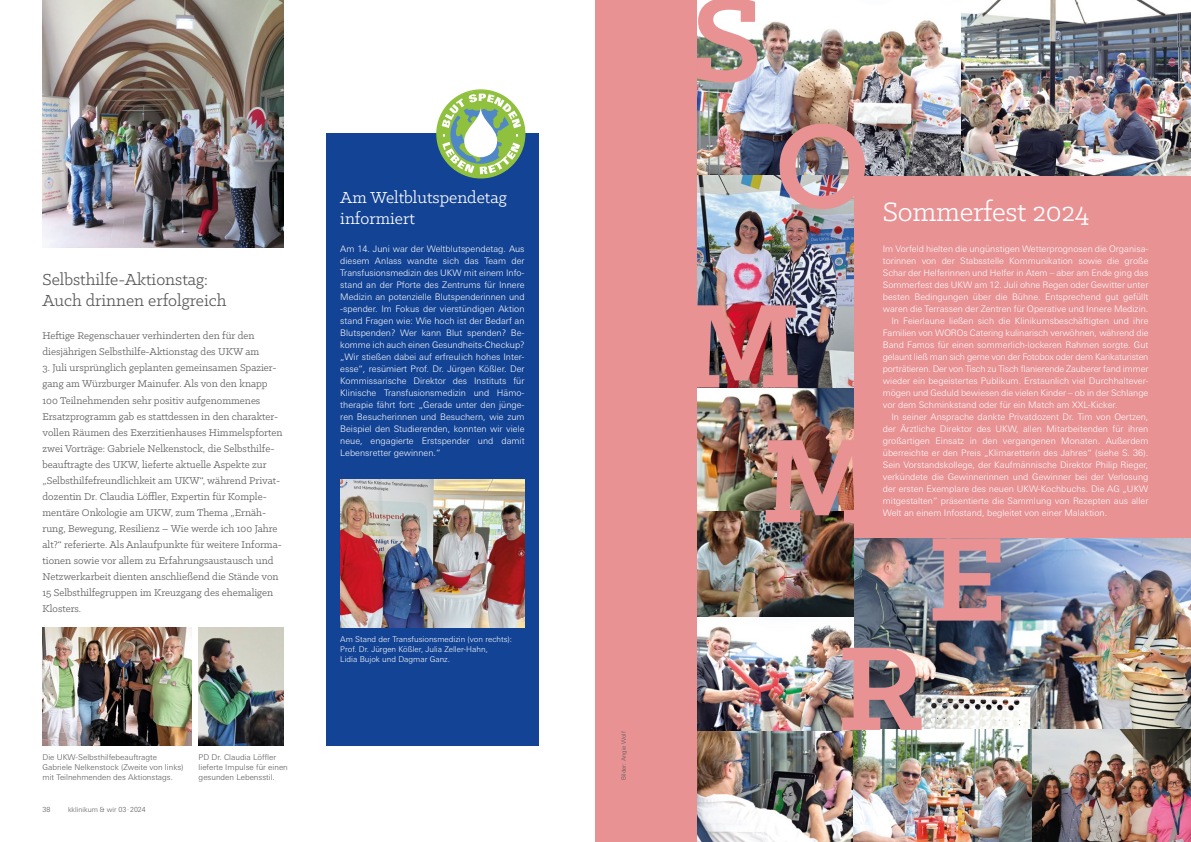
<style>
.page{position:relative;width:1191px;height:842px;background:#fff}
.page>*{position:absolute;margin:0;border:0;box-sizing:border-box;transform-origin:0 0}
.t1{font:700 135px/180px "Klinic Slab";color:#e89294}
.t2{font:30px "Klinic Slab";letter-spacing:-.01em;color:#fff}
.t3{font:18px/21px "Klinic Slab";color:#575756}
.t4{font:18px/21px "Klinic Slab";color:#fff}
.t5{font:11px/16px "Klinic Slab";color:#575756}
.t6{font:300 9px/12px "Univers Next Pro";color:#fff;text-align:justify}
.t7{font:300 9px "Univers Next Pro";letter-spacing:-.02em;color:#fff}
.t8{font:300 8px/10px "Univers Next Pro";color:#575756}
.t9{font:300 8px/10px "Univers Next Pro";color:#fff}
.t10{font:300 7px "Univers Next Pro";color:#575756}
.t11{font:300 6px "Univers Next Pro";color:#575756}
</style>
<div class="page">
<div style="left:595px;top:0;width:596px;height:842px;background:#e89294"></div>
<div style="left:326px;top:133px;width:213px;height:613px;background:#134395"></div>
<img style="left:340px;top:480px;width:185px;height:147px">
<img style="left:43px;top:0;width:240px;height:247px">
<img style="left:43px;top:627px;width:149px;height:119px">
<img style="left:198px;top:627px;width:85px;height:119px">
<svg style="left:437px;top:90px;width:88px;height:88px"></svg>
<svg style="left:464px;top:107px;width:33px;height:50px"></svg>
<img style="left:697px;top:176px;width:156px;height:666px">
<img style="left:852px;top:539px;width:339px;height:303px">
<img style="left:697px;top:0;width:494px;height:176px">
<h3 class="t3" style="left:43px;top:269px;width:185px">Selbsthilfe-Aktionstag:<br>Auch drinnen erfolgreich</h3>
<p class="t5" style="left:43px;top:328px;width:218px">Heftige Regenschauer verhinderten den für den diesjährigen Selbsthilfe-Aktionstag des UKW am</p>
<p class="t5" style="left:43px;top:360px;width:241px">3. Juli ursprünglich geplanten gemeinsamen Spazier&shy;gang am Würzburger Mainufer. Als von den knapp 100 Teilnehmenden sehr positiv aufgenommenes Ersatzprogramm gab es stattdessen in den charakter&shy;vollen Räumen des Exerzitienhauses Himmelspforten zwei Vorträge: Gabriele Nelkenstock, die Selbsthilfe&shy;beauftragte des UKW, lieferte aktuelle Aspekte zur „Selbsthilfefreundlichkeit am UKW“, während Privat&shy;dozentin Dr. Claudia Löffler, Expertin für Komple&shy;mentäre Onkologie am UKW, zum Thema „Ernäh&shy;rung, Bewegung, Resilienz – Wie werde ich 100 Jahre alt?“ referierte. Als Anlaufpunkte für weitere Informa&shy;tionen sowie vor allem zu Erfahrungsaustausch und Netzwerkarbeit dienten anschließend die Stände von 15 Selbsthilfegruppen im Kreuzgang des ehemaligen Klosters.</p>
<p class="t8" style="left:43px;top:752px;width:143px">Die UKW-Selbsthilfebeauftragte<br>Gabriele Nelkenstock (Zweite von links) mit Teilnehmenden des Aktionstags.</p>
<p class="t8" style="left:199px;top:752px;width:91px">PD Dr. Claudia Löffler lieferte Impulse für einen gesunden Lebensstil.</p>
<p class="t10" style="left:43px;top:805px;width:9px">38</p>
<p class="t10" style="left:68px;top:805px;width:79px">kklinikum &amp; wir 03·2024</p>
<h3 class="t4" style="left:340px;top:186px;width:168px">Am Weltblutspendetag informiert</h3>
<p class="t6" style="left:340px;top:243px;width:186px">Am 14. Juni war der Weltblutspendetag. Aus diesem Anlass wandte sich das Team der Transfusionsmedizin des UKW mit einem Info&shy;stand an der Pforte des Zentrums für Innere Medizin an potenzielle Blutspenderinnen und -spender. Im Fokus der vierstündigen Aktion stand Fragen wie: Wie hoch ist der Bedarf an Blutspenden? Wer kann Blut spenden? Be&shy;komme ich auch einen Gesundheits-Checkup? „Wir stießen dabei auf erfreulich hohes Inter&shy;esse“, resümiert Prof. Dr. Jürgen Kößler. Der Kommissarische Direktor des Instituts für Klinische Transfusionsmedizin und Hämo&shy;therapie fährt fort: „Gerade unter den jünge&shy;ren Besucherinnen und Besuchern, wie zum Beispiel den Studierenden, konnten wir viele neue, engagierte Erstspender und damit Lebensretter gewinnen.“</p>
<p class="t9" style="left:340px;top:634px;width:173px">Am Stand der Transfusionsmedizin (von rechts):<br>Prof. Dr. Jürgen Kößler, Julia Zeller-Hahn,<br>Lidia Bujok und Dagmar Ganz.</p>
<p class="t11" style="left:620px;top:780px;width:50px;rotate:-90deg">Bilder: Angie Wolf</p>
<h1 class="t1" style="left:691px;top:-54px;width:73px">S</h1>
<h1 class="t1" style="left:679px;top:73px;width:191px;text-indent:95px">O<br>M</h1>
<h2 class="t2" style="left:883px;top:193px;width:208px">Sommerfest 2024</h2>
<p class="t6" style="left:883px;top:243px;width:267px">Im Vorfeld hielten die ungünstigen Wetterprognosen die Organisa-</p>
<p class="t6" style="left:883px;top:255px;width:267px">torinnen von der Stabsstelle Kommunikation sowie die große</p>
<p class="t6" style="left:883px;top:267px;width:267px">Schar der Helferinnen und Helfer in Atem – aber am Ende ging das</p>
<p class="t6" style="left:883px;top:279px;width:267px">Sommerfest des UKW am 12. Juli ohne Regen oder Gewitter unter</p>
<p class="t6" style="left:883px;top:291px;width:267px">besten Bedingungen über die Bühne. Entsprechend gut gefüllt</p>
<p class="t6" style="left:883px;top:303px;width:267px">waren die Terrassen der Zentren für Operative und Innere Medizin.</p>
<p class="t6" style="left:891px;top:315px;width:259px">In Feierlaune ließen sich die Klinikumsbeschäftigten und ihre</p>
<p class="t6" style="left:883px;top:327px;width:267px">Familien von WOROs Catering kulinarisch verwöhnen, während die</p>
<p class="t6" style="left:883px;top:339px;width:267px">Band Famos für einen sommerlich-lockeren Rahmen sorgte. Gut</p>
<p class="t7" style="left:883px;top:352px;width:267px">gelaunt ließ man sich gerne von der Fotobox oder dem Karikaturisten</p>
<p class="t6" style="left:883px;top:363px;width:267px">porträtieren. Der von Tisch zu Tisch flanierende Zauberer fand immer</p>
<p class="t6" style="left:883px;top:375px;width:267px">wieder ein begeistertes Publikum. Erstaunlich viel Durchhaltever-</p>
<p class="t6" style="left:883px;top:387px;width:267px">mögen und Geduld bewiesen die vielen Kinder – ob in der Schlange</p>
<p class="t6" style="left:883px;top:399px;width:236px">vor dem Schminkstand oder für ein Match am XXL-Kicker.</p>
<p class="t6" style="left:891px;top:411px;width:259px">In seiner Ansprache dankte Privatdozent Dr. Tim von Oertzen,</p>
<p class="t6" style="left:883px;top:423px;width:267px">der Ärztliche Direktor des UKW, allen Mitarbeitenden für ihren</p>
<p class="t6" style="left:883px;top:435px;width:267px">großartigen Einsatz in den vergangenen Monaten. Außerdem</p>
<p class="t6" style="left:883px;top:447px;width:267px">überreichte er den Preis „Klimaretterin des Jahres“ (siehe S. 36).</p>
<p class="t6" style="left:883px;top:459px;width:267px">Sein Vorstandskollege, der Kaufmännische Direktor Philip Rieger,</p>
<p class="t6" style="left:883px;top:471px;width:267px">verkündete die Gewinnerinnen und Gewinner bei der Verlosung</p>
<p class="t6" style="left:883px;top:483px;width:267px">der ersten Exemplare des neuen UKW-Kochbuchs. Die AG „UKW</p>
<p class="t6" style="left:883px;top:495px;width:267px">mitgestalten“ präsentierte die Sammlung von Rezepten aus aller</p>
<p class="t6" style="left:883px;top:507px;width:226px">Welt an einem Infostand, begleitet von einer Malaktion.</p>
<h1 class="t1" style="left:760px;top:387px;width:125px">M</h1>
<h1 class="t1" style="left:837px;top:595px;width:89px">R</h1>
<h1 class="t1" style="left:927px;top:485px;width:81px">E</h1>
</div>
